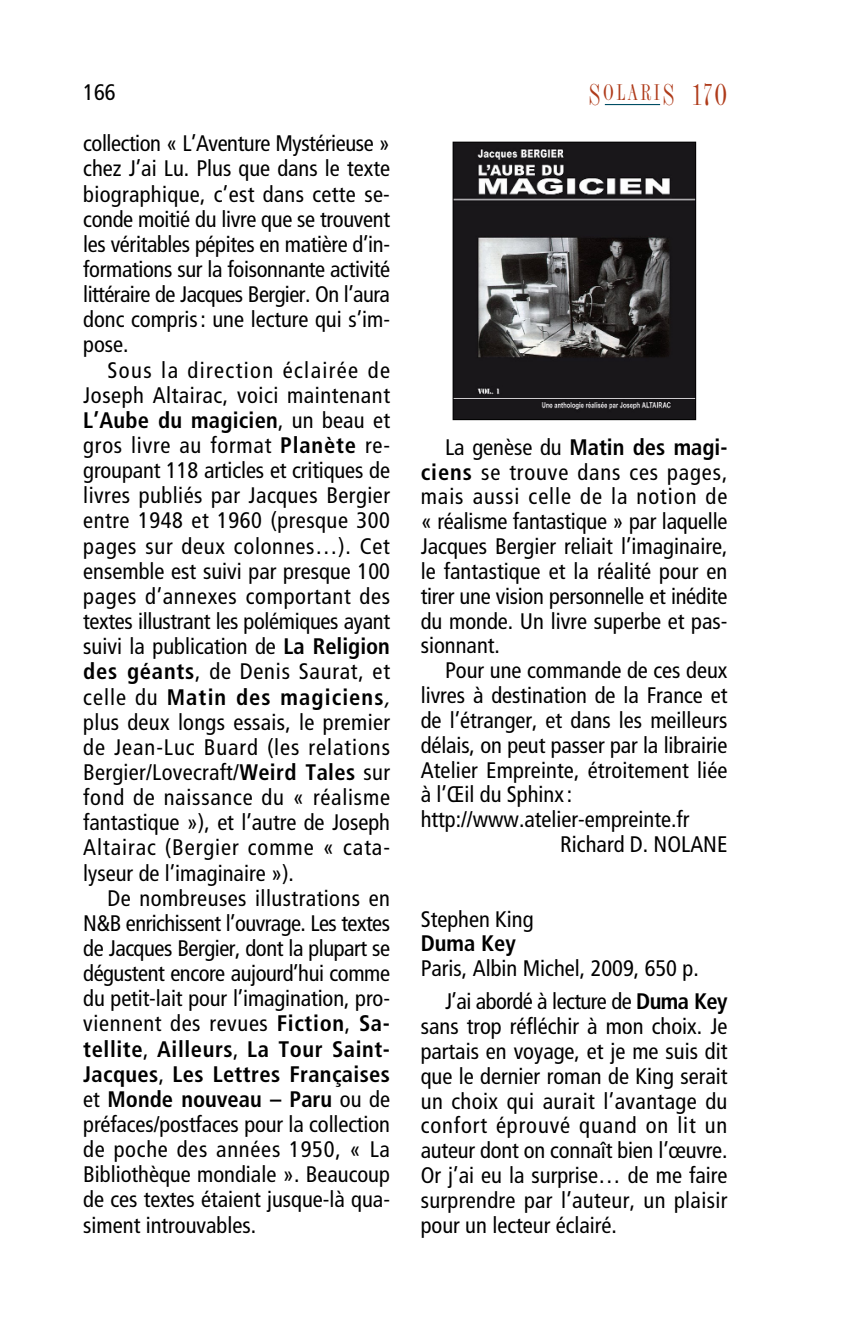
<style>
.page{position:relative;width:851px;height:1337px;background:#fff}
.page>*{position:absolute;margin:0;border:0;box-sizing:border-box;transform-origin:0 0}
.t1{font:31.5px "Fashion Compressed Plain";color:#af3b1a}
.t2{font:condensed 22.5px/25.2px "Frutiger";color:#000;text-align:justify}
.t3{font:condensed 22.5px/25.2px "Frutiger";letter-spacing:.02em;color:#000}
.t4{font:700 condensed 22.5px "Frutiger";color:#000}
.s1{font-weight:700}
.s2{font-style:italic}
</style>
<div class="page">
<hr style="left:605px;top:104px;width:55px;height:1px;background:#004e64">
<img style="left:455px;top:144px;width:239px;height:274px">
<div style="left:453px;top:142px;width:243px;height:278px;border:1px solid #000"></div>
<p class="t2" style="left:83px;top:82px;width:34px">166</p>
<p class="t2" style="left:83px;top:133px;width:308px">collection « L’Aventure Mystérieuse » chez J’ai Lu. Plus que dans le texte biographique, c’est dans cette se&shy;conde moitié du livre que se trouvent les véritables pépites en matière d’in&shy;formations sur la foisonnante activité littéraire de Jacques Bergier. On l’aura donc compris : une lecture qui s’im&shy;pose.</p>
<p class="t3" style="left:83px;top:359px;width:313px;text-indent:24px">Sous la direction éclairée de<br>Joseph Altairac, voici maintenant<br><span class="s1">L’Aube du magicien</span>, un beau et gros livre au format <span class="s1">Planète</span> re&shy;groupant 118 articles et critiques de livres publiés par Jacques Bergier entre 1948 et 1960 (presque 300 pages sur deux colonnes…). Cet ensemble est suivi par presque 100 pages d’annexes comportant des textes illustrant les polémiques ayant suivi la publication de <span class="s1">La Religion des géants</span>, de Denis Saurat, et celle du <span class="s1">Matin des magiciens</span><span class="s2">, </span>plus deux longs essais, le premier de Jean-Luc Buard (les relations<br>Bergier/Lovecraft/<span class="s1">Weird Tales</span> sur fond de naissance du « réalisme fantastique »), et l’autre de Joseph<br>Altairac (Bergier comme « cata&shy;lyseur de l’imaginaire »).</p>
<p class="t2" style="left:83px;top:887px;width:308px;text-indent:24px">De nombreuses illustrations en N&amp;B enrichissent l’ouvrage. Les textes de Jacques Bergier, dont la plupart se dégustent encore aujourd’hui comme du petit-lait pour l’imagination, pro&shy;viennent des revues <span class="s1">Fiction</span>, <span class="s1">Sa&shy;tellite</span>, <span class="s1">Ailleurs</span>, <span class="s1">La Tour Saint-Jacques</span>, <span class="s1">Les Lettres Françaises </span>et <span class="s1">Monde nouveau – Paru</span> ou de préfaces/postfaces pour la collection de poche des années 1950, « La Bibliothèque mondiale ». Beaucoup de ces textes étaient jusque-là qua&shy;siment introuvables.</p>
<h1 class="t1" style="left:588px;top:82px;width:140px">S<sup>OLARI</sup>S 170</h1>
<p class="t2" style="left:420px;top:436px;width:308px;text-indent:24px">La genèse du <span class="s1">Matin des magi&shy;ciens</span> se trouve dans ces pages, mais aussi celle de la notion de « réalisme fantastique » par laquelle Jacques Bergier reliait l’imaginaire, le fantastique et la réalité pour en tirer une vision personnelle et inédite du monde. Un livre superbe et pas&shy;sionnant.</p>
<p class="t2" style="left:445px;top:659px;width:284px">Pour une commande de ces deux</p>
<p class="t2" style="left:420px;top:684px;width:308px">livres à destination de la France et</p>
<p class="t2" style="left:420px;top:709px;width:308px">de l’étranger, et dans les meilleurs</p>
<p class="t2" style="left:420px;top:734px;width:308px">délais, on peut passer par la librairie</p>
<p class="t2" style="left:420px;top:759px;width:308px">Atelier Empreinte, étroitement liée</p>
<p class="t2" style="left:420px;top:783px;width:153px">à l’Œil du Sphinx :</p>
<p class="t2" style="left:420px;top:808px;width:270px">http://www.atelier-empreinte.fr</p>
<p class="t2" style="left:560px;top:833px;width:169px">Richard D. NOLANE</p>
<p class="t2" style="left:420px;top:908px;width:114px">Stephen King</p>
<p class="t4" style="left:420px;top:934px;width:97px">Duma Key</p>
<p class="t2" style="left:445px;top:953px;width:284px;line-height:32.9px;text-indent:-24px">Paris, Albin Michel, 2009, 650 p.<br>J’ai abordé à lecture de <span class="s1">Duma Key</span></p>
<p class="t2" style="left:420px;top:1015px;width:308px">sans trop réfléchir à mon choix. Je partais en voyage, et je me suis dit que le dernier roman de King serait un choix qui aurait l’avantage du confort éprouvé quand on lit un auteur dont on connaît bien l’œuvre.<br>Or j’ai eu la surprise… de me faire surprendre par l’auteur, un plaisir pour un lecteur éclairé.</p>
</div>
